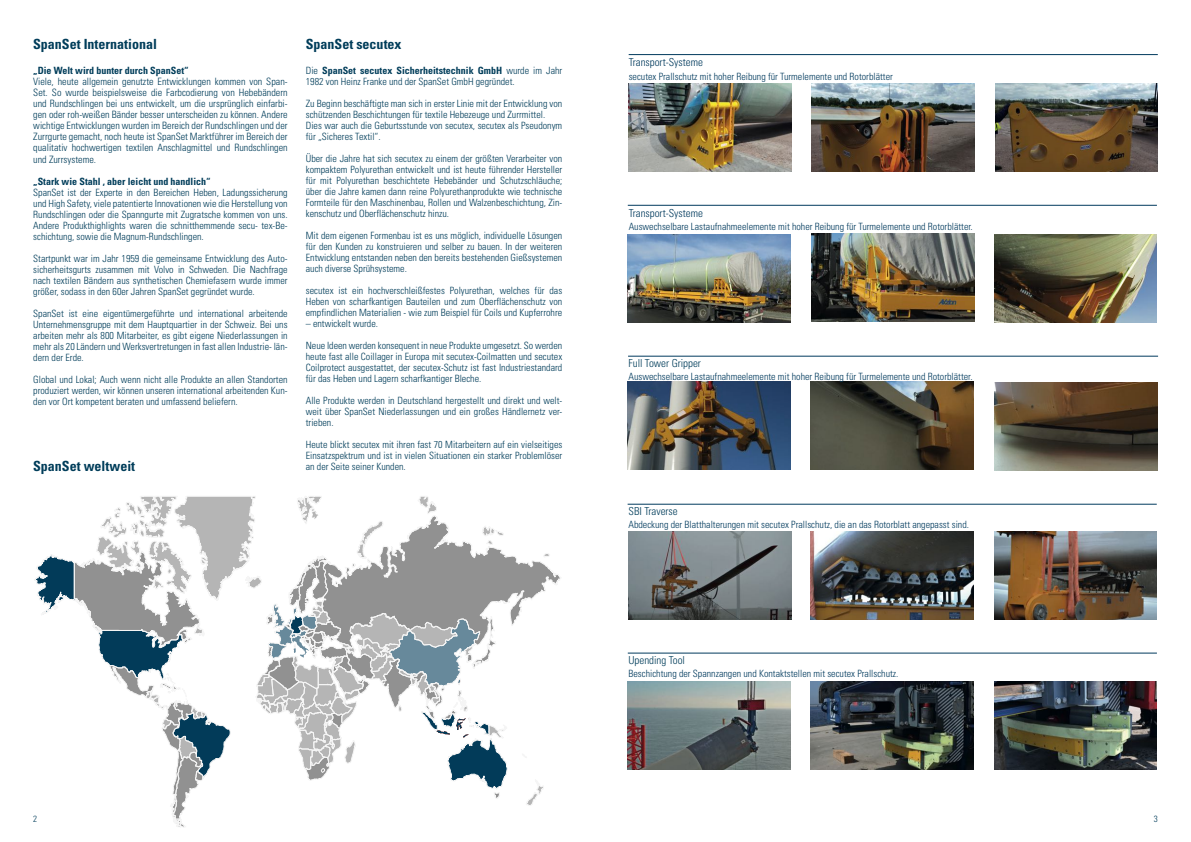
<style>
.page{position:relative;width:1191px;height:842px;background:#fff}
.page>*{position:absolute;margin:0;border:0;box-sizing:border-box;transform-origin:0 0}
.t1{font:700 condensed 14px "Univers";color:#013d5a}
.t2{font:300 condensed 11px "Univers";color:#013d5a}
.t3{font:300 condensed 11px "Univers";color:#003a5d}
.t4{font:300 condensed 10.1px/11.1px "Univers";color:#013d5a;text-align:justify}
.t5{font:300 condensed 10px/11px "Univers";color:#013d5a;text-align:justify}
.t6{font:300 condensed 10px "Univers";color:#003a5d}
.t7{font:700 condensed 10px "Univers";color:#013d5a}
.t8{font:300 condensed 9px "Univers";color:#013d5a}
.s1{font-weight:700}
</style>
<div class="page">
<img style="left:628px;top:84px;width:163px;height:88px">
<img style="left:995px;top:84px;width:162px;height:88px">
<hr style="left:628px;top:54px;width:529px;height:1px;background:#003a5d">
<img style="left:812px;top:84px;width:162px;height:88px">
<hr style="left:628px;top:205px;width:529px;height:1px;background:#003a5d">
<img style="left:628px;top:235px;width:162px;height:88px">
<img style="left:812px;top:234px;width:162px;height:88px">
<img style="left:628px;top:532px;width:163px;height:87px">
<img style="left:627px;top:382px;width:163px;height:88px">
<img style="left:811px;top:382px;width:162px;height:88px">
<img style="left:994px;top:383px;width:163px;height:88px">
<hr style="left:628px;top:356px;width:530px;height:1px;background:#003a5d">
<img style="left:994px;top:235px;width:163px;height:88px">
<img style="left:811px;top:532px;width:162px;height:87px">
<img style="left:994px;top:532px;width:163px;height:87px">
<hr style="left:627px;top:504px;width:529px;height:1px;background:#003a5d">
<hr style="left:628px;top:653px;width:529px;height:1px;background:#003a5d">
<img style="left:627px;top:682px;width:163px;height:88px">
<img style="left:811px;top:681px;width:162px;height:88px">
<img style="left:994px;top:681px;width:162px;height:88px">
<svg style="left:34px;top:496px;width:526px;height:331px"></svg>
<h1 class="t1" style="left:33px;top:36px;width:125px">SpanSet International</h1>
<h1 class="t1" style="left:306px;top:36px;width:97px">SpanSet secutex</h1>
<p class="t7" style="left:33px;top:64px;width:157px">„Die Welt wird bunter durch SpanSet“</p>
<p class="t4" style="left:33px;top:76px;width:256px">Viele, heute allgemein genutzte Entwicklungen kommen von Span-Set. So wurde beispielsweise die Farbcodierung von Hebebändern und Rundschlingen bei uns entwickelt, um die ursprünglich einfarbi&shy;gen oder roh-weißen Bänder besser unterscheiden zu können. Andere wichtige Entwicklungen wurden im Bereich der Rundschlingen und der Zurrgurte gemacht, noch heute ist SpanSet Marktführer im Bereich der qualitativ hochwertigen textilen Anschlagmittel und Rundschlingen und Zurrsysteme.</p>
<p class="t7" style="left:33px;top:175px;width:179px">„Stark wie Stahl , aber leicht und handlich“</p>
<p class="t5" style="left:33px;top:187px;width:256px">SpanSet ist der Experte in den Bereichen Heben, Ladungssicherung und High Safety, viele patentierte Innovationen wie die Herstellung von Rundschlingen oder die Spanngurte mit Zugratsche kommen von uns.<br>Andere Produkthighlights waren die schnitthemmende secu- tex-Be&shy;schichtung, sowie die Magnum-Rundschlingen.</p>
<p class="t5" style="left:33px;top:253px;width:256px">Startpunkt war im Jahr 1959 die gemeinsame Entwicklung des Auto&shy;sicherheitsgurts zusammen mit Volvo in Schweden. Die Nachfrage nach textilen Bändern aus synthetischen Chemiefasern wurde immer größer, sodass in den 60er Jahren SpanSet gegründet wurde.</p>
<p class="t5" style="left:33px;top:308px;width:256px">SpanSet ist eine eigentümergeführte und international arbeitende Unternehmensgruppe mit dem Hauptquartier in der Schweiz. Bei uns arbeiten mehr als 800 Mitarbeiter, es gibt eigene Niederlassungen in mehr als 20 Ländern und Werksvertretungen in fast allen Industrie- län&shy;dern der Erde.</p>
<p class="t5" style="left:33px;top:374px;width:256px">Global und Lokal; Auch wenn nicht alle Produkte an allen Standorten produziert werden, wir können unseren international arbeitenden Kun&shy;den vor Ort kompetent beraten und umfassend beliefern.</p>
<h1 class="t1" style="left:33px;top:457px;width:103px">SpanSet weltweit</h1>
<p class="t5" style="left:306px;top:65px;width:258px">Die <span class="s1">SpanSet secutex Sicherheitstechnik GmbH</span> wurde im Jahr<br>1982 von Heinz Franke und der SpanSet GmbH gegründet.</p>
<p class="t5" style="left:306px;top:98px;width:258px;text-align:left">Zu Beginn beschäftigte man sich in erster Linie mit der Entwicklung von schützenden Beschichtungen für textile Hebezeuge und Zurrmittel.<br>Dies war auch die Geburtsstunde von secutex, secutex als Pseudonym für „Sicheres Textil“.</p>
<p class="t5" style="left:306px;top:153px;width:258px">Über die Jahre hat sich secutex zu einem der größten Verarbeiter von kompaktem Polyurethan entwickelt und ist heute führender Hersteller für mit Polyurethan beschichtete Hebebänder und Schutzschläuche; über die Jahre kamen dann reine Polyurethanprodukte wie technische Formteile für den Maschinenbau, Rollen und Walzenbeschichtung, Zin&shy;kenschutz und Oberflächenschutz hinzu.</p>
<p class="t5" style="left:306px;top:230px;width:258px">Mit dem eigenen Formenbau ist es uns möglich, individuelle Lösungen für den Kunden zu konstruieren und selber zu bauen. In der weiteren Entwicklung entstanden neben den bereits bestehenden Gießsystemen auch diverse Sprühsysteme.</p>
<p class="t5" style="left:306px;top:285px;width:258px">secutex ist ein hochverschleißfestes Polyurethan, welches für das Heben von scharfkantigen Bauteilen und zum Oberflächenschutz von empfindlichen Materialien - wie zum Beispiel für Coils und Kupferrohre</p>
<p class="t5" style="left:306px;top:312px;width:258px;line-height:22px">– entwickelt wurde.<br>Neue Ideen werden konsequent in neue Produkte umgesetzt. So werden</p>
<p class="t5" style="left:306px;top:351px;width:258px">heute fast alle Coillager in Europa mit secutex-Coilmatten und secutex Coilprotect ausgestattet, der secutex-Schutz ist fast Industriestandard für das Heben und Lagern scharfkantiger Bleche.</p>
<p class="t5" style="left:306px;top:395px;width:258px">Alle Produkte werden in Deutschland hergestellt und direkt und welt&shy;weit über SpanSet Niederlassungen und ein großes Händlernetz ver&shy;trieben.</p>
<p class="t5" style="left:306px;top:439px;width:258px">Heute blickt secutex mit ihren fast 70 Mitarbeitern auf ein vielseitiges Einsatzspektrum und ist in vielen Situationen ein starker Problemlöser an der Seite seiner Kunden.</p>
<p class="t3" style="left:628px;top:55px;width:76px">Transport-Systeme</p>
<p class="t6" style="left:628px;top:70px;width:266px">secutex Prallschutz mit hoher Reibung für Turmelemente und Rotorblätter</p>
<p class="t3" style="left:628px;top:207px;width:76px">Transport-Systeme</p>
<p class="t6" style="left:628px;top:221px;width:345px">Auswechselbare Lastaufnahmeelemente mit hoher Reibung für Turmelemente und Rotorblätter.</p>
<p class="t2" style="left:628px;top:357px;width:74px">Full Tower Gripper</p>
<p class="t6" style="left:628px;top:370px;width:345px">Auswechselbare Lastaufnahmeelemente mit hoher Reibung für Turmelemente und Rotorblätter.</p>
<p class="t2" style="left:628px;top:505px;width:51px">SBI Traverse</p>
<p class="t6" style="left:628px;top:519px;width:342px">Abdeckung der Blatthalterungen mit secutex Prallschutz, die an das Rotorblatt angepasst sind.</p>
<p class="t2" style="left:628px;top:654px;width:58px">Upending Tool</p>
<p class="t6" style="left:628px;top:668px;width:271px">Beschichtung der Spannzangen und Kontaktstellen mit secutex Prallschutz.</p>
<p class="t8" style="left:33px;top:814px;width:5px">2</p>
<p class="t8" style="left:1153px;top:814px;width:5px">3</p>
</div>
